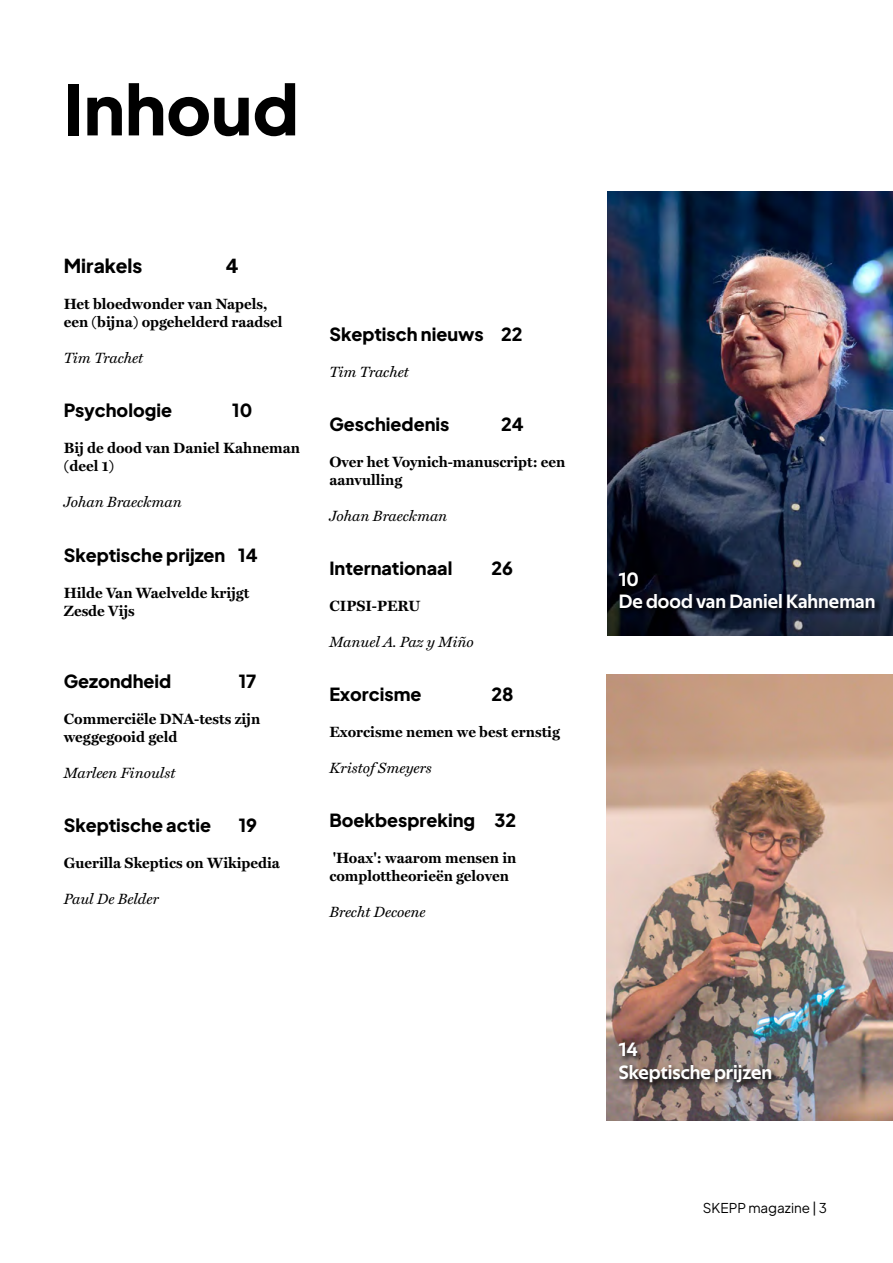
<style>
.page{position:relative;width:893px;height:1263px;background:#fff}
.page>*{position:absolute;margin:0;border:0;box-sizing:border-box;transform-origin:0 0}
.t1{font:69px "Plus Jakarta Sans";color:#000}
.t2{font:19.5px/22.5px "Techna Sans";color:#fff}
.t3{font:19.2px "Plus Jakarta Sans";color:#000}
.t4{font:18px "Plus Jakarta Sans";color:#000}
.t5{font:700 14.85px/18px "Miller Text";color:#000}
.t6{font:italic 14.85px "Miller Text";color:#000}
.t7{font:13.5px "Plus Jakarta Sans";color:#000}
</style>
<div class="page">
<hr style="left:0;top:0;width:1px;height:1263px;background:#f8ef8f">
<img style="left:608px;top:191px;width:285px;height:444px">
<div style="left:618px;top:571px;width:263px;height:45px;background:#000;opacity:.8"></div>
<img style="left:607px;top:674px;width:286px;height:446px">
<div style="left:618px;top:1042px;width:160px;height:47px;background:#000;opacity:.8"></div>
<h1 class="t1" style="left:64px;top:53px;width:237px">Inhoud</h1>
<p class="t3" style="left:64px;top:250px;width:80px">Mirakels</p>
<p class="t3" style="left:226px;top:250px;width:14px">4</p>
<p class="t5" style="left:64px;top:294px;width:220px">Het bloedwonder van Napels, een (bijna) opgehelderd raadsel</p>
<p class="t6" style="left:64px;top:346px;width:81px">Tim Trachet</p>
<p class="t4" style="left:64px;top:395px;width:110px">Psychologie</p>
<p class="t4" style="left:232px;top:395px;width:22px">10</p>
<p class="t5" style="left:64px;top:438px;width:238px">Bij de dood van Daniel Kahneman (deel 1)</p>
<p class="t6" style="left:64px;top:490px;width:119px">Johan Braeckman</p>
<p class="t4" style="left:64px;top:541px;width:195px">Skeptische prijzen 14</p>
<p class="t5" style="left:64px;top:583px;width:187px">Hilde Van Waelvelde krijgt<br>Zesde Vijs</p>
<p class="t4" style="left:64px;top:667px;width:109px">Gezondheid</p>
<p class="t4" style="left:239px;top:667px;width:19px">17</p>
<p class="t5" style="left:64px;top:709px;width:198px">Commerciële DNA-tests zijn weggegooid geld</p>
<p class="t6" style="left:64px;top:761px;width:113px">Marleen Finoulst</p>
<p class="t4" style="left:64px;top:811px;width:149px">Skeptische actie</p>
<p class="t4" style="left:239px;top:811px;width:20px">19</p>
<p class="t5" style="left:64px;top:853px;width:218px">Guerilla Skeptics on Wikipedia</p>
<p class="t6" style="left:64px;top:887px;width:97px">Paul De Belder</p>
<p class="t4" style="left:329px;top:319px;width:195px">Skeptisch nieuws 22</p>
<p class="t6" style="left:329px;top:360px;width:81px">Tim Trachet</p>
<p class="t4" style="left:329px;top:409px;width:122px">Geschiedenis</p>
<p class="t4" style="left:501px;top:409px;width:24px">24</p>
<p class="t5" style="left:329px;top:452px;width:238px">Over het Voynich-manuscript: een aanvulling</p>
<p class="t6" style="left:329px;top:504px;width:119px">Johan Braeckman</p>
<p class="t4" style="left:329px;top:553px;width:124px">Internationaal</p>
<p class="t4" style="left:491px;top:553px;width:23px">26</p>
<p class="t5" style="left:329px;top:596px;width:93px">CIPSI-PERU</p>
<p class="t6" style="left:329px;top:630px;width:146px">Manuel A. Paz y Miño</p>
<p class="t4" style="left:329px;top:679px;width:94px">Exorcisme</p>
<p class="t4" style="left:491px;top:679px;width:24px">28</p>
<p class="t5" style="left:329px;top:722px;width:232px">Exorcisme nemen we best ernstig</p>
<p class="t6" style="left:329px;top:756px;width:104px">Kristof Smeyers</p>
<p class="t4" style="left:329px;top:805px;width:188px">Boekbespreking 32</p>
<p class="t5" style="left:329px;top:848px;width:189px">'Hoax': waarom mensen in complottheorieën geloven</p>
<p class="t6" style="left:329px;top:900px;width:98px">Brecht Decoene</p>
<h2 class="t2" style="left:619px;top:568px;width:258px">10<br>De dood van Daniel Kahneman</h2>
<h2 class="t2" style="left:619px;top:1038px;width:155px">14<br>Skeptische prijzen</h2>
<p class="t7" style="left:703px;top:1197px;width:126px">SKEPP magazine | 3</p>
</div>
